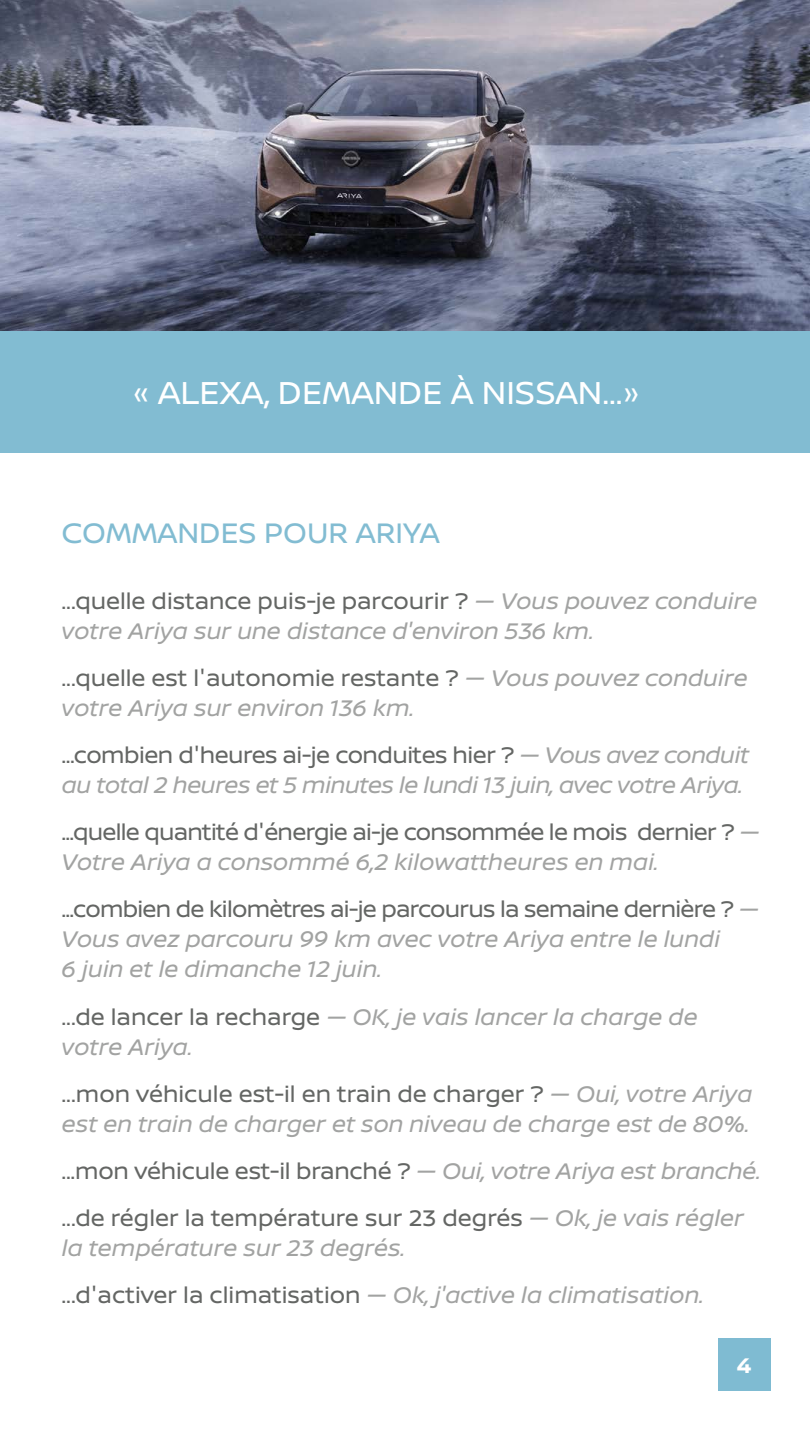
<style>
.page{position:relative;width:810px;height:1440px;background:#fff}
.page>*{position:absolute;margin:0;border:0;box-sizing:border-box;transform-origin:0 0}
.t1{font:33.75px "Nissan Brand";color:#fff}
.t2{font:30px "Nissan Brand";color:#82bcd2}
.t3{font:italic 24px/30px "Nissan Brand";color:#a2a3a2}
.t4{font:24px/30px "Nissan Brand";letter-spacing:-.025em;color:#646664}
.t5{font:italic 24px/30px "Nissan Brand";letter-spacing:-.02em;color:#a2a3a2}
.t6{font:700 22.5px "Nissan Brand";color:#fff}
.s1{font-style:normal;color:#646664}
.s2{font-style:italic;color:#a2a3a2}
</style>
<div class="page">
<div style="left:718px;top:1338px;width:52px;height:52px;background:#7fbbd2"></div>
<img style="left:0;top:0;width:810px;height:331px">
<div style="left:0;top:331px;width:810px;height:121px;background:#82bcd2"></div>
<h1 class="t1" style="left:133px;top:368px;width:509px">« ALEXA, DEMANDE À NISSAN...»</h1>
<p class="t2" style="left:62px;top:511px;width:380px">COMMANDES POUR ARIYA</p>
<p class="t3" style="left:62px;top:585px;width:697px"><span class="s1">...quelle distance puis-je parcourir ?</span> — Vous pouvez conduire votre Ariya sur une distance d'environ 536 km.</p>
<p class="t3" style="left:62px;top:662px;width:688px"><span class="s1">...quelle est l'autonomie restante ?</span> — Vous pouvez conduire votre Ariya sur environ 136 km.</p>
<p class="t5" style="left:62px;top:739px;width:689px"><span class="s1">...combien d'heures ai-je conduites hier ?</span> — Vous avez conduit au total 2 heures et 5 minutes le lundi 13 juin, avec votre Ariya.</p>
<p class="t4" style="left:62px;top:816px;width:700px">...quelle quantité d'énergie ai-je consommée le mois dernier ? <span class="s2">—<br>Votre Ariya a consommé 6,2 kilowattheures en mai.</span></p>
<p class="t3" style="left:62px;top:893px;width:699px"><span class="s1">...combien de kilomètres ai-je parcourus la semaine dernière ?</span> —<br>Vous avez parcouru 99 km avec votre Ariya entre le lundi<br>6 juin et le dimanche 12 juin.</p>
<p class="t3" style="left:62px;top:1000px;width:637px"><span class="s1">...de lancer la recharge</span> — OK, je vais lancer la charge de votre Ariya.</p>
<p class="t3" style="left:62px;top:1078px;width:692px"><span class="s1">...mon véhicule est-il en train de charger ?</span> — Oui, votre Ariya est en train de charger et son niveau de charge est de 80%.</p>
<p class="t4" style="left:62px;top:1146px;width:701px;line-height:47.2px">...mon véhicule est-il branché ? <span class="s2">— Oui, votre Ariya est branché. </span>...de régler la température sur 23 degrés <span class="s2">— Ok, je vais régler</span></p>
<p class="t3" style="left:62px;top:1223px;width:644px;line-height:47.2px">la température sur 23 degrés.<br><span class="s1">...d'activer la climatisation</span> — Ok, j'active la climatisation.</p>
<p class="t6" style="left:737px;top:1349px;width:17px">4</p>
</div>
